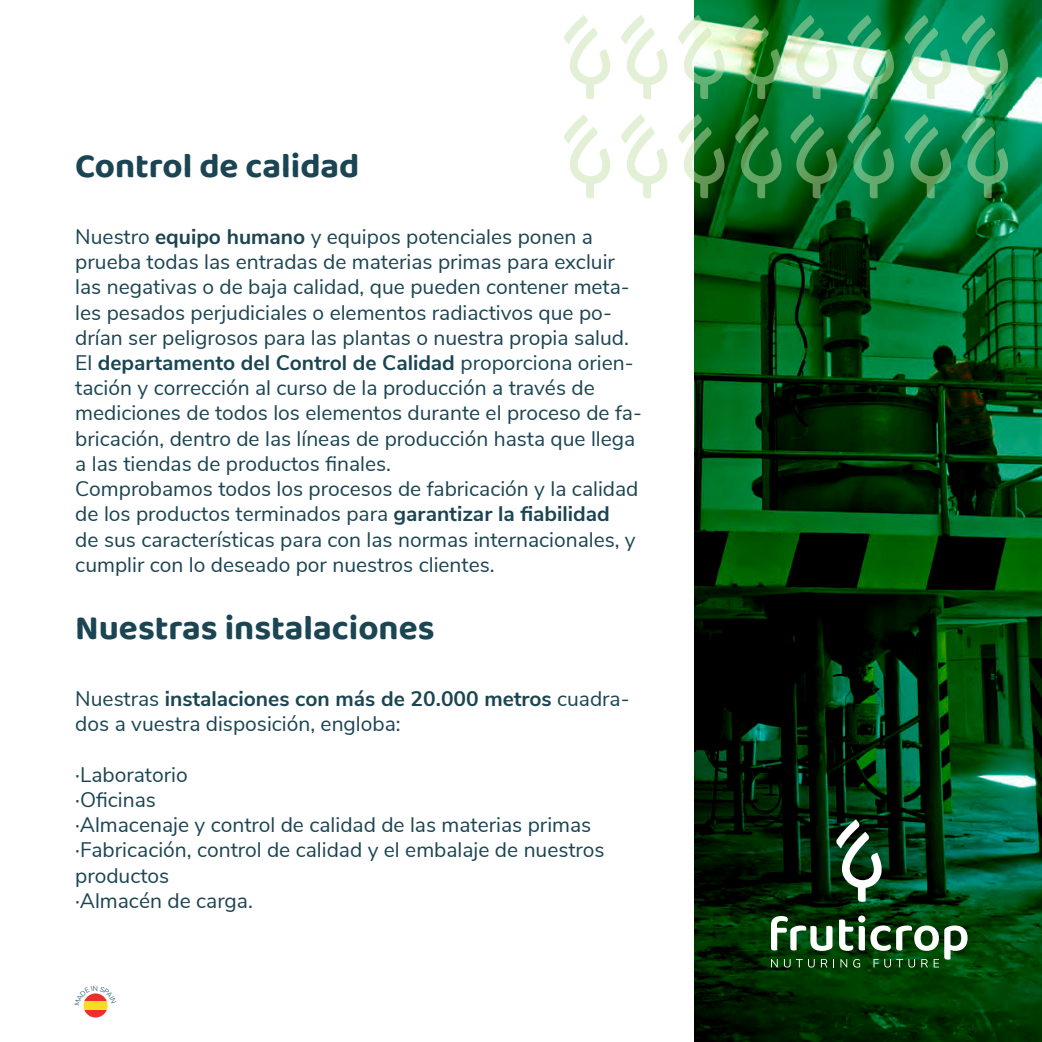
<style>
.page{position:relative;width:1042px;height:1042px;background:#fff}
.page>*{position:absolute;margin:0;border:0;box-sizing:border-box;transform-origin:0 0}
.Título_de_texto{font:35px "Baloo 2";color:#1b4552}
.TEXTO{font:21px/25.2px "Nunito Sans";color:#1b4552}
.t1{font:300 7px "Nunito Sans";color:#004350}
.s1{font-weight:700}
</style>
<div class="page">
<svg style="left:694px;top:0;width:348px;height:1042px;background:#034015"></svg>
<svg style="left:564px;top:15px;width:46px;height:84px"></svg>
<svg style="left:678px;top:15px;width:46px;height:84px"></svg>
<svg style="left:564px;top:114px;width:46px;height:84px"></svg>
<svg style="left:678px;top:114px;width:46px;height:84px"></svg>
<svg style="left:621px;top:15px;width:46px;height:84px"></svg>
<img style="left:735px;top:15px;width:46px;height:84px">
<svg style="left:621px;top:114px;width:46px;height:84px"></svg>
<svg style="left:735px;top:114px;width:46px;height:84px;background:#1e7b31"></svg>
<svg style="left:790px;top:15px;width:47px;height:84px"></svg>
<svg style="left:904px;top:15px;width:47px;height:84px"></svg>
<svg style="left:790px;top:114px;width:47px;height:84px;background:#1e7a37"></svg>
<svg style="left:904px;top:114px;width:47px;height:84px;background:#1e8b51"></svg>
<svg style="left:847px;top:15px;width:47px;height:84px"></svg>
<svg style="left:961px;top:15px;width:47px;height:84px;background:#54b184"></svg>
<svg style="left:847px;top:114px;width:47px;height:84px;background:#1e8a4b"></svg>
<svg style="left:961px;top:114px;width:47px;height:84px;background:#1f9158"></svg>
<svg style="left:771px;top:915px;width:196px;height:52px"></svg>
<svg style="left:836px;top:819px;width:46px;height:83px"></svg>
<svg style="left:83px;top:993px;width:25px;height:24px"></svg>
<p class="Título_de_texto" style="left:75px;top:141px;width:286px">Control de calidad</p>
<p class="TEXTO" style="left:75px;top:223px;width:556px">Nuestro <span class="s1">equipo humano</span> y equipos potenciales ponen a prueba todas las entradas de materias primas para excluir las negativas o de baja calidad, que pueden contener meta&shy;les pesados perjudiciales o elementos radiactivos que po&shy;drían ser peligrosos para las plantas o nuestra propia salud.</p>
<p class="TEXTO" style="left:75px;top:349px;width:568px">El <span class="s1">departamento del Control de Calidad</span> proporciona orien&shy;tación y corrección al curso de la producción a través de mediciones de todos los elementos durante el proceso de fa&shy;bricación, dentro de las líneas de producción hasta que llega a las tiendas de productos finales.</p>
<p class="TEXTO" style="left:75px;top:475px;width:565px">Comprobamos todos los procesos de fabricación y la calidad de los productos terminados para <span class="s1">garantizar la fiabilidad<br></span>de sus características para con las normas internacionales, y cumplir con lo deseado por nuestros clientes.</p>
<p class="Título_de_texto" style="left:75px;top:603px;width:361px">Nuestras instalaciones</p>
<p class="TEXTO" style="left:75px;top:685px;width:556px">Nuestras <span class="s1">instalaciones con más de 20.000 metros</span> cuadra&shy;dos a vuestra disposición, engloba:</p>
<p class="TEXTO" style="left:75px;top:760px;width:114px">·Laboratorio</p>
<p class="TEXTO" style="left:75px;top:786px;width:82px">·Oficinas</p>
<p class="TEXTO" style="left:75px;top:811px;width:517px">·Almacenaje y control de calidad de las materias primas</p>
<p class="TEXTO" style="left:75px;top:836px;width:531px">·Fabricación, control de calidad y el embalaje de nuestros productos</p>
<p class="TEXTO" style="left:75px;top:886px;width:179px">·Almacén de carga.</p>
<p class="t1" style="left:93px;top:983px;width:7px">N</p>
</div>
